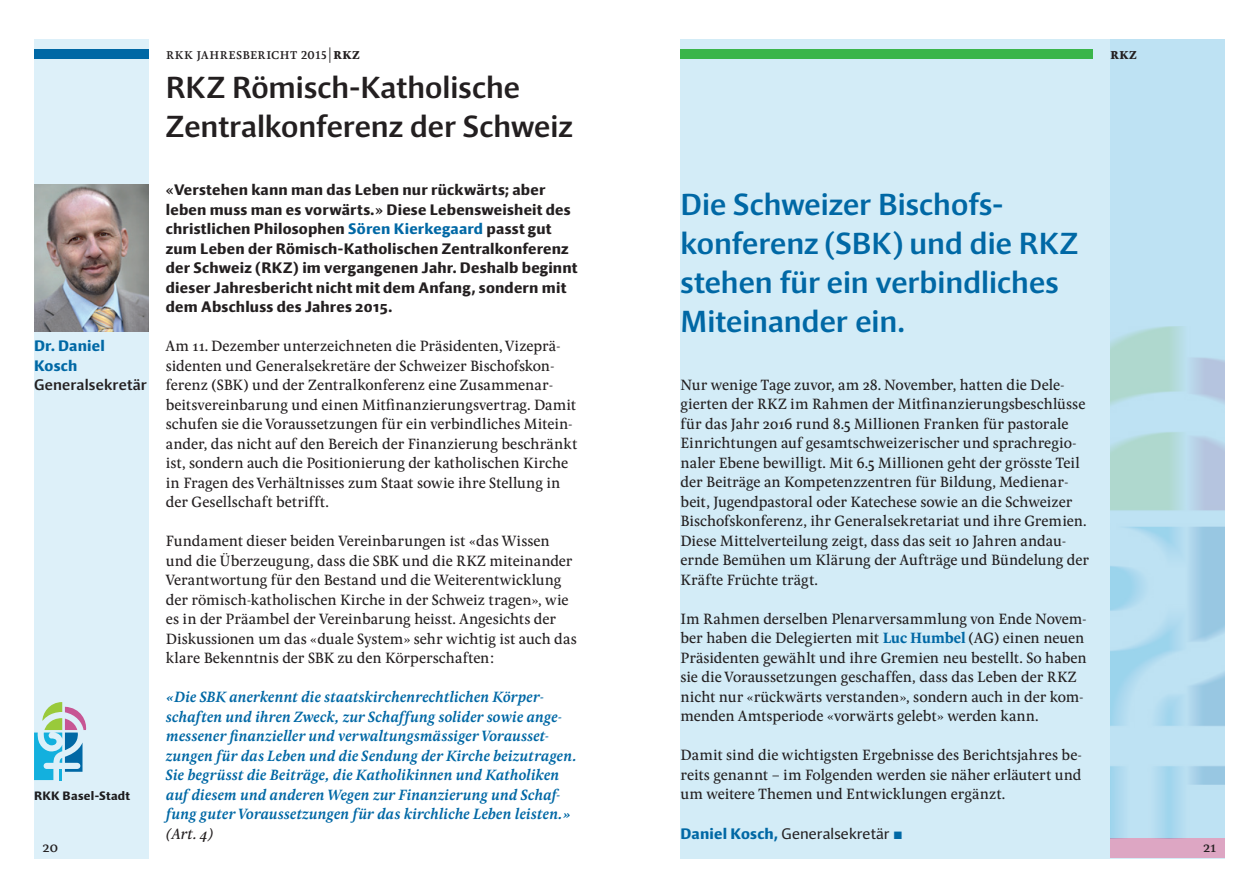
<style>
.page{position:relative;width:1259px;height:893px;background:#fff}
.page>*{position:absolute;margin:0;border:0;box-sizing:border-box;transform-origin:0 0}
.t1{font:500 30px/39px "Impara";color:#0068a5}
.t2{font:500 30px/39px "Impara";letter-spacing:.005em;color:#231f20}
.t3{font:500 15.45px/19.5px "Pona";letter-spacing:-.005em;color:#231f20}
.t4{font:italic 600 15.45px/19.5px "Pona";color:#0068a5}
.t5{font:italic 500 15.45px "Pona";color:#231f20}
.t6{font:700 15.45px "Pona";color:#231f20}
.t7{font:700 15px/19.5px "Impara";letter-spacing:.015em;color:#231f20}
.t8{font:15px "Impara";letter-spacing:.01em;color:#231f20}
.t9{font:500 15px "Impara";letter-spacing:.015em;color:#231f20}
.t10{font:700 15px/19.5px "Impara";letter-spacing:.015em;color:#0068a5}
.t11{font:700 12px "Impara";letter-spacing:.03em;color:#231f20}
.s1{font-weight:700}
.s2{color:#0068a5}
.s3{font-weight:700;color:#0068a5}
.s4{font-family:"Sirba";font-size:15.75px;color:#0068a5}
</style>
<div class="page">
<div style="left:680px;top:39px;width:545px;height:819px;background:#d3ecf7"></div>
<div style="left:34px;top:39px;width:115px;height:819px;background:#ddf0f9"></div>
<div style="left:1110px;top:39px;width:115px;height:799px;background:#bee2f3"></div>
<div style="left:34px;top:49px;width:115px;height:9px;background:#0068a5"></div>
<div style="left:680px;top:49px;width:413px;height:9px;background:#3ab54a"></div>
<div style="left:1110px;top:839px;width:115px;height:19px;background:#dda6c3"></div>
<svg style="left:34px;top:702px;width:52px;height:78px"></svg>
<img style="left:1110px;top:327px;width:115px;height:512px">
<img style="left:34px;top:184px;width:115px;height:148px">
<p class="t3" style="left:166px;top:44px;width:196px">rkk jahresbericht 2015|<span class="s1">rkz</span></p>
<p class="t6" style="left:1110px;top:43px;width:28px">rkz</p>
<h1 class="t2" style="left:166px;top:67px;width:408px">RKZ Römisch-Katholische<br>Zentralkonferenz der Schweiz</h1>
<p class="t10" style="left:34px;top:336px;width:72px">Dr. Daniel<br>Kosch</p>
<p class="t9" style="left:34px;top:375px;width:114px">Generalsekretär</p>
<p class="t11" style="left:34px;top:787px;width:97px">RKK Basel-Stadt</p>
<p class="t7" style="left:166px;top:180px;width:413px">«Verstehen kann man das Leben nur rückwärts; aber leben muss man es vorwärts.» Diese Lebensweisheit des christlichen Philosophen <span class="s2">Sören Kierkegaard</span> passt gut zum Leben der Römisch-Katholischen Zentralkonferenz der Schweiz (RKZ) im vergangenen Jahr. Deshalb beginnt dieser Jahresbericht nicht mit dem Anfang, sondern mit dem Abschluss des Jahres 2015.</p>
<p class="t3" style="left:166px;top:337px;width:413px">Am 11. Dezember unterzeichneten die Präsidenten, Vizeprä&shy;sidenten und Generalsekretäre der Schweizer Bischofskon&shy;ferenz (SBK) und der Zentralkonferenz eine Zusammenar&shy;beitsvereinbarung und einen Mitfinanzierungsvertrag. Damit schufen sie die Voraussetzungen für ein verbindliches Mitein&shy;ander, das nicht auf den Bereich der Finanzierung beschränkt ist, sondern auch die Positionierung der katholischen Kirche in Fragen des Verhältnisses zum Staat sowie ihre Stellung in der Gesellschaft betrifft.</p>
<p class="t3" style="left:166px;top:532px;width:412px">Fundament dieser beiden Vereinbarungen ist «das Wissen und die Überzeugung, dass die SBK und die RKZ miteinander Verantwortung für den Bestand und die Weiterentwicklung der römisch-katholischen Kirche in der Schweiz tragen», wie es in der Präambel der Vereinbarung heisst. Angesichts der Diskussionen um das «duale System» sehr wichtig ist auch das klare Bekenntnis der SBK zu den Körperschaften:</p>
<p class="t4" style="left:166px;top:686px;width:412px">«Die SBK anerkennt die staatskirchenrechtlichen Körper&shy;schaften und ihren Zweck, zur Schaffung solider sowie ange&shy;messener finanzieller und verwaltungsmässiger Vorausset&shy;zungen für das Leben und die Sendung der Kirche beizutragen.<br>Sie begrüsst die Beiträge, die Katholikinnen und Katholiken auf diesem und anderen Wegen zur Finanzierung und Schaf&shy;fung guter Voraussetzungen für das kirchliche Leben leisten.»</p>
<p class="t5" style="left:166px;top:823px;width:49px">(Art. 4)</p>
<h1 class="t1" style="left:680px;top:184px;width:399px">Die Schweizer Bischofs&shy;konferenz (SBK) und die RKZ stehen für ein verbindliches<br>Miteinander ein.</h1>
<p class="t3" style="left:680px;top:376px;width:410px">Nur wenige Tage zuvor, am 28. November, hatten die Dele&shy;gierten der RKZ im Rahmen der Mitfinanzierungsbeschlüsse für das Jahr 2016 rund 8.5 Millionen Franken für pastorale Einrichtungen auf gesamtschweizerischer und sprachregio&shy;naler Ebene bewilligt. Mit 6.5 Millionen geht der grösste Teil der Beiträge an Kompetenzzentren für Bildung, Medienar&shy;beit, Jugendpastoral oder Katechese sowie an die Schweizer Bischofskonferenz, ihr Generalsekretariat und ihre Gremien.<br>Diese Mittelverteilung zeigt, dass das seit 10 Jahren andau&shy;ernde Bemühen um Klärung der Aufträge und Bündelung der Kräfte Früchte trägt.</p>
<p class="t3" style="left:680px;top:610px;width:408px">Im Rahmen derselben Plenarversammlung von Ende Novem&shy;ber haben die Delegierten mit <span class="s3">Luc Humbel</span> (AG) einen neuen Präsidenten gewählt und ihre Gremien neu bestellt. So haben sie die Voraussetzungen geschaffen, dass das Leben der RKZ nicht nur «rückwärts verstanden», sondern auch in der kom&shy;menden Amtsperiode «vorwärts gelebt» werden kann.</p>
<p class="t3" style="left:680px;top:746px;width:403px;text-align:justify">Damit sind die wichtigsten Ergebnisse des Berichtsjahres be&shy;reits genannt – im Folgenden werden sie näher erläutert und um weitere Themen und Entwicklungen ergänzt.</p>
<p class="t8" style="left:680px;top:824px;width:224px"><span class="s3">Daniel Kosch,</span> Generalsekretär <span class="s4">◼</span></p>
<p class="t3" style="left:43px;top:838px;width:17px">20</p>
<p class="t3" style="left:1203px;top:838px;width:15px">21</p>
</div>
